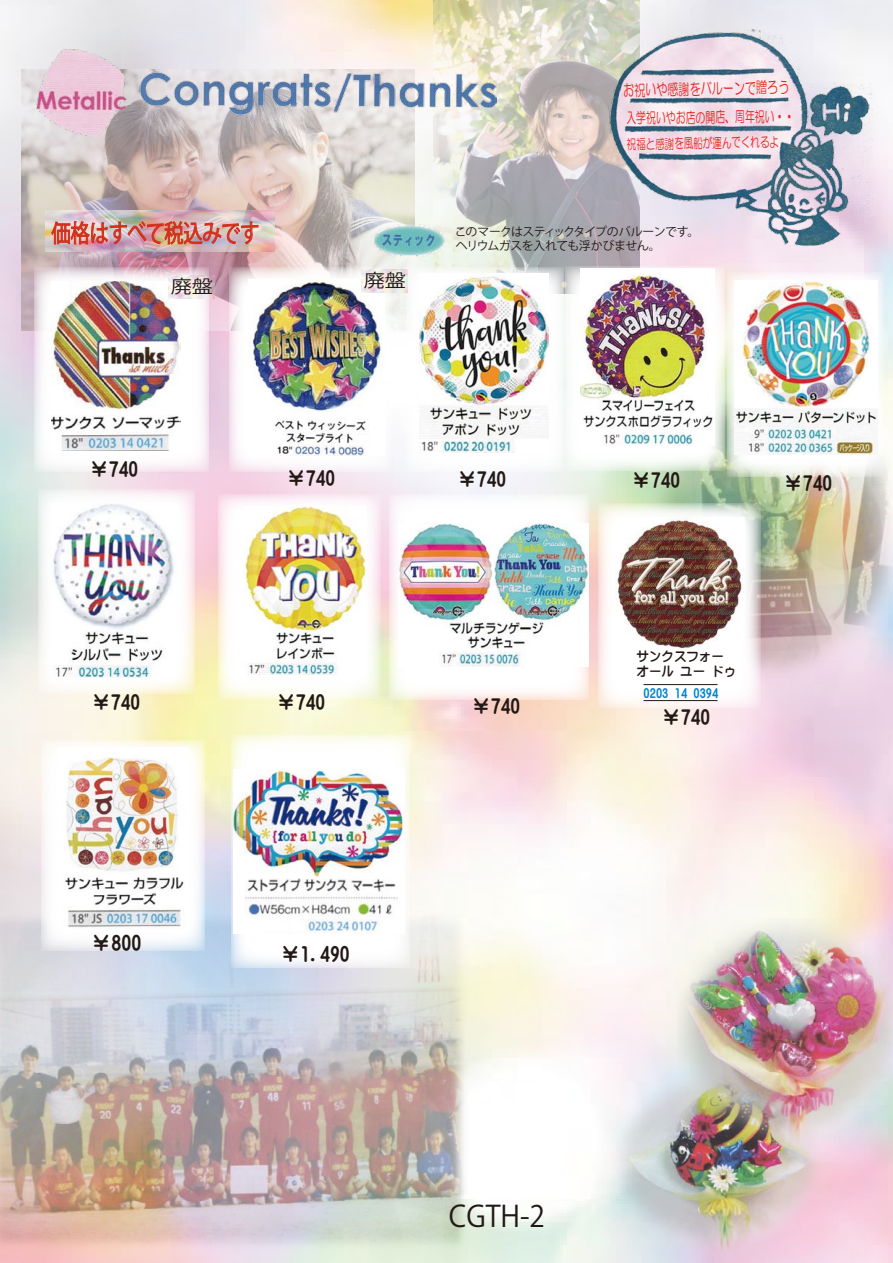
<style>
.page{position:relative;width:893px;height:1263px;background:#fff}
.page>*{position:absolute;margin:0;border:0;box-sizing:border-box;transform-origin:0 0}
.t1{font:29.25px "Koz Go Pro";color:#221815;scale:.96 1}
.t2{font:24.15px "Koz Go Pro";color:#d2311c;scale:.79 1}
.t3{font:19.95px "Yenti EG Extra SJIS";color:#221815}
.t4{font:19.8px "Yenti EG Extra SJIS";color:#221815}
.t5{font:19.35px "Yenti EG Extra SJIS";color:#221815}
.t6{font:18.15px "Koz Go Pro";color:#221815;scale:1.16 1}
.t7{font:15.9px "HG Maru Gothic MPRO";color:#e71f19;scale:.7 1}
.t8{font:15px "HG Maru Gothic MPRO";color:#e71f19;scale:.66 1}
.t9{font:13.65px "HG Maru Gothic MPRO";color:#e71f19;scale:.7 1}
.t10{font:12.45px/15px "Yenti EG Extra SJIS";color:#221815}
.t11{font:12.45px "Yenti EG Extra SJIS";color:#0086cd}
.t12{font:11.85px/14.2px "Koz Go Pro";letter-spacing:-.05em;color:#221815}
</style>
<div class="page">
<img style="left:0;top:0;width:893px;height:1263px">
<h2 class="t2" style="left:52px;top:218px;width:265px">価格はすべて税込みです</h2>
<h3 class="t6" style="left:171px;top:275px;width:38px">廃盤</h3>
<h3 class="t6" style="left:364px;top:269px;width:38px">廃盤</h3>
<h3 class="t7" style="left:623px;top:82px;width:239px;rotate:-1deg">お祝いや感謝をバルーンで贈ろう</h3>
<p class="t9" style="left:627px;top:137px;width:219px;rotate:-1deg">祝福と感謝を風船が運んでくれるよ</p>
<p class="t8" style="left:626px;top:111px;width:256px;rotate:-1deg">入学祝いやお店の開店、周年祝い・・</p>
<p class="t12" style="left:455px;top:225px;width:246px">このマークはスティックタイプのバルーンです。ヘリウムガスを入れても浮かびません。</p>
<h3 class="t5" style="left:90px;top:460px;width:50px">￥740</h3>
<h3 class="t5" style="left:287px;top:469px;width:50px">￥740</h3>
<h3 class="t5" style="left:458px;top:470px;width:50px">￥740</h3>
<h3 class="t5" style="left:632px;top:471px;width:50px">￥740</h3>
<h3 class="t5" style="left:784px;top:474px;width:50px">￥740</h3>
<p class="t10" style="left:637px;top:648px;width:101px">サンクスフォーオール ユー ドゥ</p>
<h3 class="t5" style="left:92px;top:693px;width:50px">￥740</h3>
<h3 class="t5" style="left:277px;top:693px;width:50px">￥740</h3>
<h3 class="t5" style="left:472px;top:696px;width:50px">￥740</h3>
<h3 class="t3" style="left:92px;top:933px;width:51px">￥800</h3>
<h3 class="t4" style="left:281px;top:943px;width:71px">￥1.490</h3>
<h1 class="t1" style="left:449px;top:1197px;width:102px">CGTH-2</h1>
<p class="t11" style="left:644px;top:687px;width:76px">0203 14 0394</p>
<h3 class="t5" style="left:662px;top:708px;width:50px">￥740</h3>
</div>
